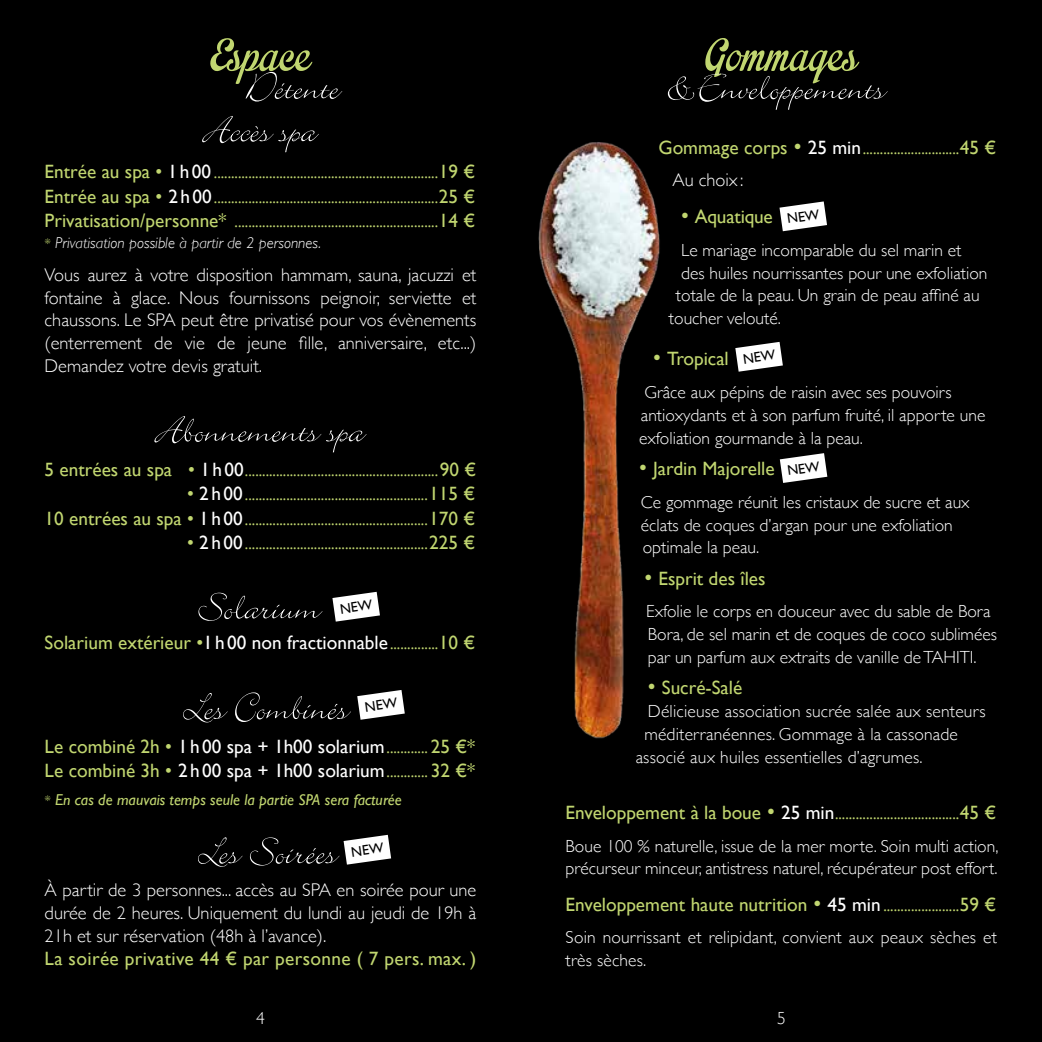
<style>
.page{position:relative;width:1042px;height:1042px;background:#fff}
.page>*{position:absolute;margin:0;border:0;box-sizing:border-box;transform-origin:0 0}
.t1{font:63px "Impregnable Personal Use Only";color:#c1d670}
.t2{font:19.25px "Gill Sans";color:#c1d670}
.t3{font:19.25px/24.5px "Gill Sans";color:#fff}
.t4{font:19.25px "Gill Sans";letter-spacing:.02em;color:#c1d670}
.t5{font:300 18.38px/22.8px "Gill Sans";color:#fff;text-align:justify}
.t6{font:300 17.5px/22.8px "Gill Sans";color:#fff}
.t7{font:15.75px/24.5px "Gill Sans";color:#c1d670;text-align:justify}
.t8{font:italic 15.75px "Gill Sans";color:#c1d670}
.t9{font:italic 300 15.75px "Gill Sans";color:#fff}
.s1{font-size:19.25px}
.s2{font-size:19.25px;color:#fff}
.s3{font-style:normal;font-size:14px;color:#c1d670}
.s4{color:#fff}
.s5{font-size:15.75px}
.s6{color:#c1d670}
.s7{font-size:15.75px;color:#c1d670}
.s8{font-weight:300;font-style:normal;font-size:14px}
.s9{font-size:22.05px}
</style>
<div class="page">
<div style="left:0;top:0;width:521px;height:1042px;background:#000"></div>
<div style="left:521px;top:0;width:521px;height:1042px;background:#000"></div>
<svg style="left:154px;top:416px;width:212px;height:36px"></svg>
<svg style="left:198px;top:593px;width:124px;height:28px"></svg>
<img style="left:538px;top:142px;width:122px;height:597px">
<svg style="left:246px;top:72px;width:96px;height:30px"></svg>
<svg style="left:668px;top:74px;width:219px;height:36px"></svg>
<svg style="left:202px;top:116px;width:117px;height:36px"></svg>
<svg style="left:183px;top:692px;width:168px;height:30px"></svg>
<svg style="left:198px;top:835px;width:193px;height:32px"></svg>
<svg style="left:357px;top:690px;width:48px;height:30px"></svg>
<svg style="left:332px;top:592px;width:48px;height:29px"></svg>
<svg style="left:779px;top:201px;width:48px;height:30px"></svg>
<svg style="left:735px;top:342px;width:48px;height:30px"></svg>
<svg style="left:780px;top:453px;width:47px;height:30px"></svg>
<h1 class="t1" style="left:210px;top:27px;width:102px">Espace</h1>
<h1 class="t1" style="left:705px;top:27px;width:154px">Gommages</h1>
<p class="t7" style="left:45px;top:160px;width:432px"><span class="s1">Entrée au spa •</span> <span class="s2">1h00</span> .................................................................<span class="s1">19 € Entrée au spa •</span> <span class="s2">2h00</span>.................................................................<span class="s1">25 € Privatisation/personne*</span> ...........................................................<span class="s1">14 €</span></p>
<p class="t9" style="left:45px;top:234px;width:278px"><span class="s3">*</span> Privatisation possible à partir de 2 personnes.</p>
<p class="t5" style="left:45px;top:263px;width:433px">Vous aurez à votre disposition hammam, sauna, jacuzzi et fontaine à glace. Nous fournissons peignoir, serviette et chaussons. Le SPA peut être privatisé pour vos évènements (enterrement de vie de jeune fille, anniversaire, etc...)<br>Demandez votre devis gratuit.</p>
<p class="t2" style="left:45px;top:458px;width:201px">5 entrées au spa • <span class="s4">1h00</span></p>
<p class="t2" style="left:440px;top:458px;width:38px">90 €</p>
<p class="t7" style="left:45px;top:482px;width:432px;text-align:right"><span class="s1">•</span> <span class="s2">2 h 00</span>.....................................................<span class="s1">115 €<br>10 entrées au spa •</span> <span class="s2">1h00</span>.....................................................<span class="s1">170 €</span></p>
<p class="t7" style="left:187px;top:531px;width:290px"><span class="s1">•</span> <span class="s2">2h00</span>.....................................................<span class="s1">225 €</span></p>
<p class="t2" style="left:45px;top:631px;width:432px">Solarium extérieur •<span class="s4">1 h 00 non fractionnable</span><span class="s5">..............</span>10 €</p>
<p class="t3" style="left:45px;top:734px;width:432px"><span class="s6">Le combiné 2h •</span> 1h00 spa + 1h00 solarium<span class="s7">............</span> <span class="s6">25 €*<br>Le combiné 3h •</span> 2h00 spa + 1h00 solarium<span class="s7">............</span> <span class="s6">32 €*</span></p>
<p class="t8" style="left:45px;top:790px;width:359px"><span class="s8">*</span> En cas de mauvais temps seule la partie SPA sera facturée</p>
<p class="t5" style="left:45px;top:878px;width:433px">À partir de 3 personnes... accès au SPA en soirée pour une durée de 2 heures. Uniquement du lundi au jeudi de 19h à 21h et sur réservation (48h à l’avance).</p>
<p class="t4" style="left:45px;top:947px;width:433px">La soirée privative 44 € par personne ( 7 pers. max. )</p>
<p class="t7" style="left:658px;top:136px;width:339px"><span class="s1">Gommage corps</span> <span class="s9">•</span> <span class="s2">25 min</span>............................<span class="s1">45 €</span></p>
<p class="t5" style="left:672px;top:168px;width:72px">Au choix :</p>
<p class="t2" style="left:681px;top:205px;width:93px"><span class="s9">•</span> Aquatique</p>
<p class="t6" style="left:681px;top:238px;width:282px">Le mariage incomparable du sel marin et</p>
<p class="t6" style="left:681px;top:261px;width:308px">des huiles nourrissantes pour une exfoliation</p>
<p class="t6" style="left:676px;top:283px;width:305px">totale de la peau. Un grain de peau affiné au</p>
<p class="t6" style="left:669px;top:306px;width:113px">toucher velouté.</p>
<p class="t2" style="left:653px;top:348px;width:77px"><span class="s9">•</span> Tropical</p>
<p class="t6" style="left:639px;top:380px;width:348px;text-indent:5px">Grâce aux pépins de raisin avec ses pouvoirs antioxydants et à son parfum fruité, il apporte une exfoliation gourmande à la peau.</p>
<p class="t2" style="left:639px;top:457px;width:137px"><span class="s9">•</span> Jardin Majorelle</p>
<p class="t6" style="left:641px;top:490px;width:330px">Ce gommage réunit les cristaux de sucre et aux éclats de coques d’argan pour une exfoliation optimale la peau.</p>
<p class="t2" style="left:644px;top:567px;width:123px"><span class="s9">•</span> Esprit des îles</p>
<p class="t6" style="left:646px;top:599px;width:352px">Exfolie le corps en douceur avec du sable de Bora<br>Bora, de sel marin et de coques de coco sublimées par un parfum aux extraits de vanille de TAHITI.</p>
<p class="t2" style="left:648px;top:676px;width:96px"><span class="s9">•</span> Sucré-Salé</p>
<p class="t6" style="left:648px;top:699px;width:339px">Délicieuse association sucrée salée aux senteurs</p>
<p class="t6" style="left:644px;top:722px;width:315px">méditerranéennes. Gommage à la cassonade</p>
<p class="t6" style="left:636px;top:745px;width:288px">associé aux huiles essentielles d’agrumes.</p>
<p class="t7" style="left:566px;top:801px;width:432px"><span class="s1">Enveloppement à la boue</span> <span class="s9">•</span> <span class="s2">25 min</span>....................................<span class="s1">45 €</span></p>
<p class="t6" style="left:566px;top:833px;width:434px">Boue 100 % naturelle, issue de la mer morte. Soin multi action, précurseur minceur, antistress naturel, récupérateur post effort.</p>
<p class="t2" style="left:566px;top:893px;width:432px">Enveloppement haute nutrition <span class="s9">•</span> <span class="s4">45 min</span> <span class="s5">......................</span>59 €</p>
<p class="t6" style="left:566px;top:925px;width:433px">Soin nourrissant et relipidant, convient aux peaux sèches et très sèches.</p>
<p class="t6" style="left:256px;top:1006px;width:10px">4</p>
<p class="t6" style="left:777px;top:1006px;width:10px">5</p>
</div>
